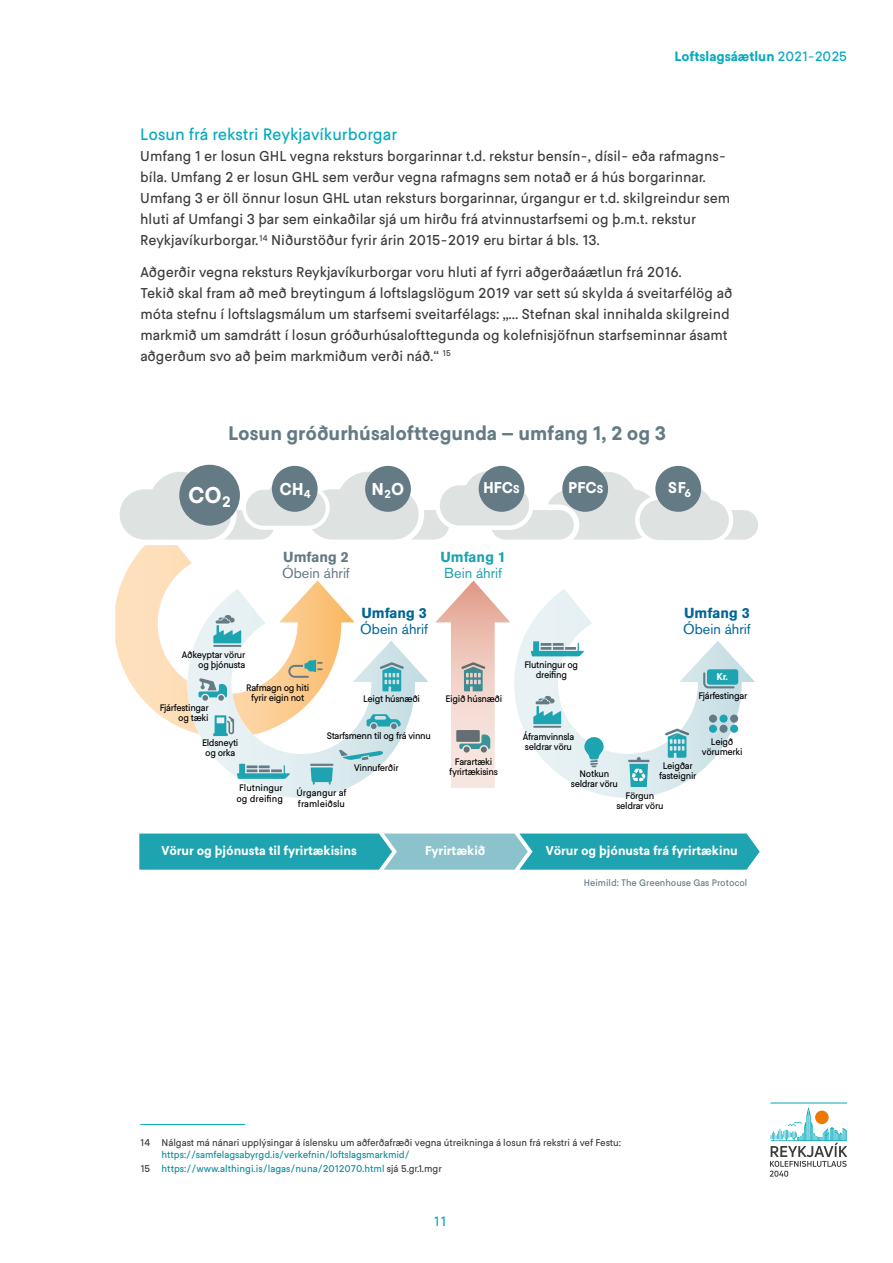
<style>
.page{position:relative;width:893px;height:1263px;background:#fff}
.page>*{position:absolute;margin:0;border:0;box-sizing:border-box;transform-origin:0 0}
.t1{font:700 22.8px "L15";color:#fff}
.t2{font:700 19.5px "L15";color:#647a84}
.t3{font:700 17.1px "L15";color:#fff}
.t4{font:16.5px "L15";color:#05aabd}
.t5{font:700 15.6px "L15";color:#fff}
.t6{font:14.4px "Akzidenz Grotesk BE";color:#006596}
.t7{font:700 14.4px "Akzidenz Grotesk BE";color:#006596}
.t8{font:14.4px "Akzidenz Grotesk BE";color:#647a84}
.t9{font:14.4px "Akzidenz Grotesk BE";color:#1ea3b0}
.t10{font:700 14.4px "Akzidenz Grotesk BE";color:#1ea3b0}
.t11{font:700 14.4px "Akzidenz Grotesk BE";color:#647a84}
.t12{font:14.25px/21px "L15";color:#3c3c3b}
.t13{font:700 13.5px "L15";color:#05aabd}
.t14{font:13.5px "L15";color:#05aabd}
.t15{font:700 12.75px "L15";color:#fff}
.t16{font:700 9.9px "L15";color:#fff}
.t17{font:9.75px/14.1px "L15";letter-spacing:-.005em;color:#0f8c9a}
.t18{font:9.75px "L15";letter-spacing:-.005em;color:#3c3c3b}
.t19{font:9.45px/10.1px "L15";letter-spacing:-.03em;color:#000;text-align:center}
.t20{font:9.45px/10.9px "L15";color:#000}
.t21{font:9.45px "L15";color:#647a84}
.s1{font-weight:400}
.s2{font-size:11.4px}
.s3{color:#3c3c3b}
</style>
<div class="page">
<hr style="left:771px;top:1103px;width:76px;height:1px;background:#05aabd">
<svg style="left:770px;top:1107px;width:77px;height:70px"></svg>
<img style="left:115px;top:545px;width:210px;height:186px">
<img style="left:188px;top:589px;width:240px;height:209px">
<img style="left:514px;top:589px;width:241px;height:209px">
<svg style="left:339px;top:750px;width:44px;height:10px"></svg>
<hr style="left:310px;top:764px;width:23px;height:2px;background:#647a84">
<svg style="left:311px;top:767px;width:22px;height:18px"></svg>
<svg style="left:237px;top:765px;width:53px;height:14px"></svg>
<svg style="left:198px;top:678px;width:29px;height:23px"></svg>
<svg style="left:213px;top:715px;width:21px;height:21px"></svg>
<hr style="left:213px;top:645px;width:28px;height:2px;background:#647a84">
<svg style="left:213px;top:615px;width:28px;height:28px"></svg>
<svg style="left:288px;top:660px;width:35px;height:18px"></svg>
<svg style="left:367px;top:714px;width:34px;height:15px"></svg>
<svg style="left:380px;top:662px;width:24px;height:29px"></svg>
<img style="left:435px;top:580px;width:75px;height:208px">
<svg style="left:464px;top:749px;width:6px;height:4px"></svg>
<img style="left:459px;top:734px;width:31px;height:15px">
<svg style="left:481px;top:746px;width:6px;height:7px"></svg>
<img style="left:456px;top:730px;width:24px;height:12px">
<img style="left:461px;top:662px;width:24px;height:7px">
<img style="left:464px;top:666px;width:19px;height:25px">
<hr style="left:533px;top:726px;width:28px;height:2px;background:#647a84">
<svg style="left:533px;top:696px;width:28px;height:28px"></svg>
<svg style="left:665px;top:728px;width:24px;height:13px"></svg>
<img style="left:668px;top:733px;width:18px;height:25px">
<svg style="left:584px;top:736px;width:20px;height:31px"></svg>
<hr style="left:628px;top:760px;width:21px;height:2px;background:#647a84">
<svg style="left:629px;top:757px;width:19px;height:30px"></svg>
<div style="left:709px;top:714px;width:8px;height:9px;background:#647a84;border-radius:50%"></div>
<svg style="left:719px;top:714px;width:9px;height:9px"></svg>
<div style="left:730px;top:714px;width:8px;height:9px;background:#647a84;border-radius:50%"></div>
<div style="left:709px;top:725px;width:8px;height:8px;background:#1ea3b0;border-radius:50%"></div>
<div style="left:719px;top:725px;width:9px;height:8px;background:#647a84;border-radius:50%"></div>
<div style="left:730px;top:725px;width:8px;height:8px;background:#1ea3b0;border-radius:50%"></div>
<div style="left:707px;top:669px;width:31px;height:16px;background:#1ea3b0;border-radius:3px"></div>
<svg style="left:703px;top:672px;width:31px;height:16px"></svg>
<svg style="left:139px;top:833px;width:621px;height:37px;background:#3fadb9"></svg>
<svg style="left:119px;top:466px;width:639px;height:74px"></svg>
<div style="left:179px;top:465px;width:61px;height:61px;background:#647a84;border-radius:50%"></div>
<div style="left:272px;top:466px;width:46px;height:46px;background:#647a84;border-radius:50%"></div>
<div style="left:365px;top:466px;width:46px;height:46px;background:#647a84;border-radius:50%"></div>
<div style="left:479px;top:466px;width:45px;height:46px;background:#647a84;border-radius:50%"></div>
<div style="left:562px;top:466px;width:46px;height:46px;background:#647a84;border-radius:50%"></div>
<div style="left:655px;top:466px;width:46px;height:46px;background:#647a84;border-radius:50%"></div>
<div style="left:533px;top:641px;width:6px;height:11px;background:#1ea3b0"></div>
<svg style="left:531px;top:643px;width:53px;height:13px"></svg>
<hr style="left:140px;top:1124px;width:105px;height:1px;background:#05aabd">
<p class="t13" style="left:675px;top:47px;width:174px">Loftslagsáætlun <span class="s1">2021-2025</span></p>
<p class="t4" style="left:140px;top:124px;width:258px">Losun frá rekstri Reykjavíkurborgar</p>
<p class="t12" style="left:140px;top:146px;width:591px">Umfang 1 er losun GHL vegna reksturs borgarinnar t.d. rekstur bensín-, dísil- eða rafmagns&shy;bíla. Umfang 2 er losun GHL sem verður vegna rafmagns sem notað er á hús borgarinnar.<br>Umfang 3 er öll önnur losun GHL utan reksturs borgarinnar, úrgangur er t.d. skilgreindur sem hluti af Umfangi 3 þar sem einkaðilar sjá um hirðu frá atvinnustarfsemi og þ.m.t. rekstur Reykjavíkurborgar.<sup>14</sup> Niðurstöður fyrir árin 2015-2019 eru birtar á bls. 13.</p>
<p class="t12" style="left:140px;top:261px;width:593px">Aðgerðir vegna reksturs Reykjavíkurborgar voru hluti af fyrri aðgerðaáætlun frá 2016.<br>Tekið skal fram að með breytingum á loftslagslögum 2019 var sett sú skylda á sveitarfélög að móta stefnu í loftslagsmálum um starfsemi sveitarfélags: „... Stefnan skal innihalda skilgreind markmið um samdrátt í losun gróðurhúsalofttegunda og kolefnisjöfnun starfseminnar ásamt aðgerðum svo að þeim markmiðum verði náð.“ <sup>15</sup></p>
<h2 class="t2" style="left:228px;top:421px;width:439px">Losun gróðurhúsalofttegunda – umfang 1, 2 og 3</h2>
<h1 class="t1" style="left:188px;top:481px;width:44px">CO<sub>2</sub></h1>
<p class="t3" style="left:279px;top:478px;width:33px">CH<sub>4</sub></p>
<p class="t3" style="left:372px;top:478px;width:34px">N<sub>2</sub>O</p>
<p class="t5" style="left:483px;top:478px;width:38px">HFC<span class="s2">S</span></p>
<p class="t5" style="left:568px;top:478px;width:36px">PFC<span class="s2">S</span></p>
<p class="t5" style="left:668px;top:478px;width:24px">SF<sub>6</sub></p>
<p class="t19" style="left:182px;top:650px;width:65px;text-align:right">Aðkeyptar vörur og þjónusta</p>
<p class="t11" style="left:283px;top:548px;width:67px">Umfang 2</p>
<p class="t8" style="left:282px;top:564px;width:69px">Óbein áhrif</p>
<p class="t7" style="left:361px;top:605px;width:67px">Umfang 3</p>
<p class="t6" style="left:360px;top:620px;width:69px">Óbein áhrif</p>
<p class="t10" style="left:440px;top:548px;width:67px">Umfang 1</p>
<p class="t9" style="left:444px;top:564px;width:59px">Bein áhrif</p>
<p class="t19" style="left:246px;top:682px;width:64px">Rafmagn og hiti fyrir eigin not</p>
<p class="t19" style="left:445px;top:694px;width:58px">Eigið húsnæði</p>
<p class="t19" style="left:363px;top:694px;width:58px">Leigt húsnæði</p>
<p class="t19" style="left:327px;top:731px;width:106px">Starfsmenn til og frá vinnu</p>
<p class="t19" style="left:354px;top:762px;width:46px">Vinnuferðir</p>
<p class="t20" style="left:296px;top:787px;width:52px">Úrgangur af framleiðslu</p>
<p class="t19" style="left:160px;top:702px;width:50px;text-align:right">Fjárfestingar og tæki</p>
<p class="t19" style="left:202px;top:738px;width:38px">Eldsneyti og orka</p>
<p class="t19" style="left:449px;top:756px;width:50px">Farartæki fyrirtækisins</p>
<p class="t20" style="left:236px;top:782px;width:48px">Flutningur og dreifing</p>
<p class="t19" style="left:524px;top:660px;width:55px">Flutningur og dreifing</p>
<p class="t7" style="left:684px;top:605px;width:67px">Umfang 3</p>
<p class="t6" style="left:683px;top:620px;width:69px">Óbein áhrif</p>
<p class="t16" style="left:716px;top:670px;width:13px">Kr.</p>
<p class="t19" style="left:698px;top:691px;width:50px">Fjárfestingar</p>
<p class="t19" style="left:523px;top:732px;width:53px;text-align:left">Áframvinnsla seldrar vöru</p>
<p class="t19" style="left:571px;top:769px;width:49px">Notkun seldrar vöru</p>
<p class="t19" style="left:616px;top:791px;width:49px">Förgun seldrar vöru</p>
<p class="t19" style="left:702px;top:737px;width:42px">Leigð vörumerki</p>
<p class="t19" style="left:659px;top:761px;width:39px">Leigðar fasteignir</p>
<p class="t15" style="left:161px;top:843px;width:197px">Vörur og þjónusta til fyrirtækisins</p>
<p class="t15" style="left:425px;top:843px;width:62px">Fyrirtækið</p>
<p class="t15" style="left:546px;top:843px;width:194px">Vörur og þjónusta frá fyrirtækinu</p>
<p class="t21" style="left:584px;top:877px;width:165px">Heimild: The Greenhouse Gas Protocol</p>
<p class="t18" style="left:140px;top:1136px;width:482px">14 Nálgast má nánari upplýsingar á íslensku um aðferðafræði vegna útreikninga á losun frá rekstri á vef Festu:</p>
<p class="t17" style="left:140px;top:1147px;width:303px;text-indent:21px">https://samfelagsabyrgd.is/verkefnin/loftslagsmarkmid/<br><span class="s3">15</span> https://www.althingi.is/lagas/nuna/2012070.html <span class="s3">sjá 5.gr.1.mgr</span></p>
<p class="t14" style="left:434px;top:1212px;width:14px">11</p>
</div>
